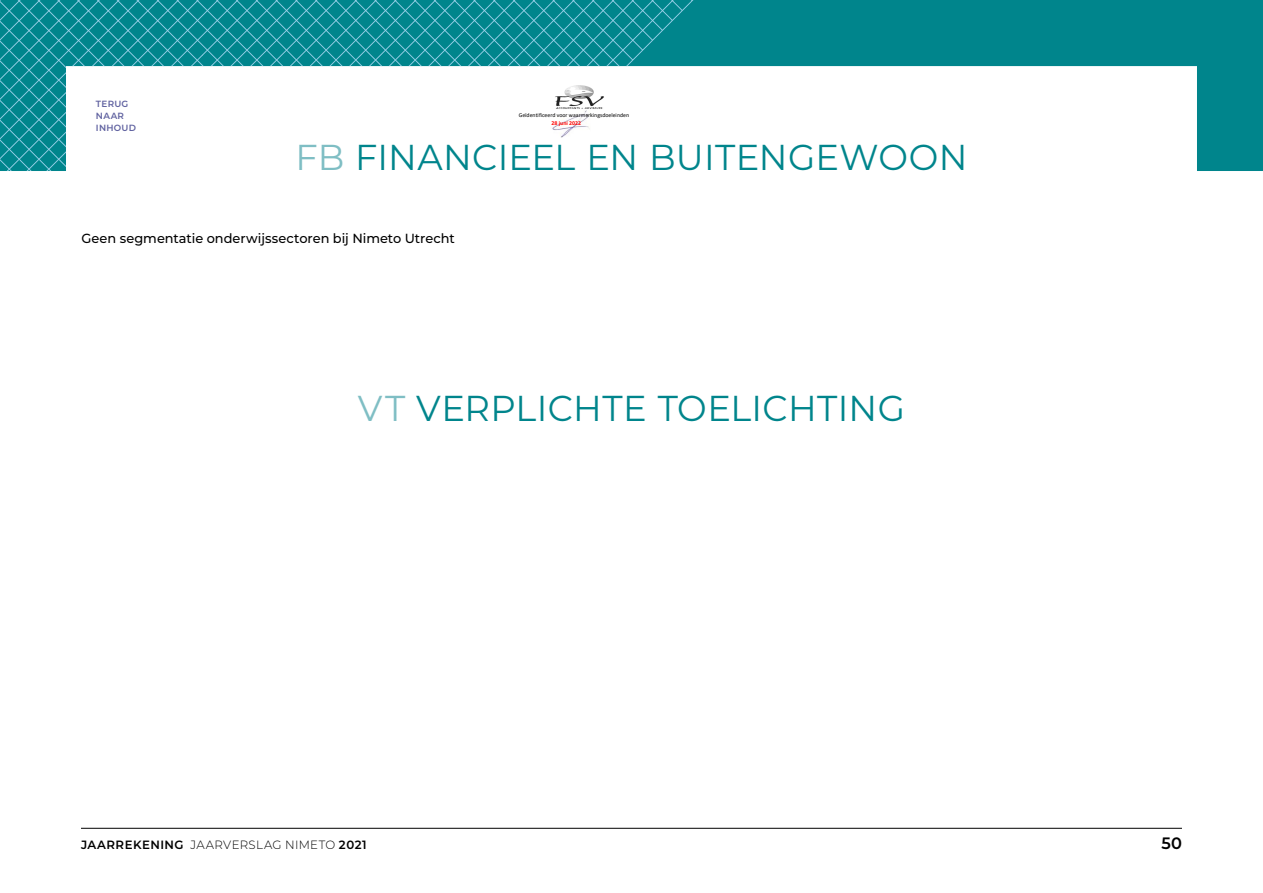
<style>
.page{position:relative;width:1263px;height:893px;background:#fff}
.page>*{position:absolute;margin:0;border:0;box-sizing:border-box;transform-origin:0 0}
.t1{font:36px "Montserrat";letter-spacing:.01em;color:#00858c}
.t2{font:600 16.5px "Montserrat";color:#000}
.t3{font:500 13.2px "Montserrat";color:#000}
.t4{font:300 12px "Montserrat";letter-spacing:.03em;color:#000}
.t5{font:600 9px/12px "Montserrat";letter-spacing:.035em;color:#6062a0}
.t6{font:5.85px "Calibri";color:#000}
.t7{font:700 5.85px "Calibri";letter-spacing:-.005em;color:#f00}
.s1{color:#7fbec4}
.s2{font-weight:600}
</style>
<div class="page">
<hr style="left:81px;top:828px;width:1101px;height:1px;background:#000">
<svg style="left:693px;top:0;width:570px;height:171px"></svg>
<svg style="left:0;top:0;width:693px;height:171px"></svg>
<p class="t5" style="left:96px;top:97px;width:42px">TERUG<br>NAAR<br>INHOUD</p>
<p class="t6" style="left:519px;top:113px;width:112px">Geïdentificeerd voor waarmerkingsdoeleinden</p>
<p class="t7" style="left:551px;top:121px;width:31px">28 juni 2022</p>
<p class="t1" style="left:296px;top:132px;width:673px"><span class="s1">FB</span> FINANCIEEL EN BUITENGEWOON</p>
<p class="t3" style="left:82px;top:229px;width:375px">Geen segmentatie onderwijssectoren bij Nimeto Utrecht</p>
<p class="t1" style="left:358px;top:383px;width:549px"><span class="s1">VT</span> VERPLICHTE TOELICHTING</p>
<p class="t4" style="left:81px;top:837px;width:287px"><span class="s2">JAARREKENING</span> JAARVERSLAG NIMETO <span class="s2">2021</span></p>
<p class="t2" style="left:1161px;top:832px;width:22px">50</p>
</div>
